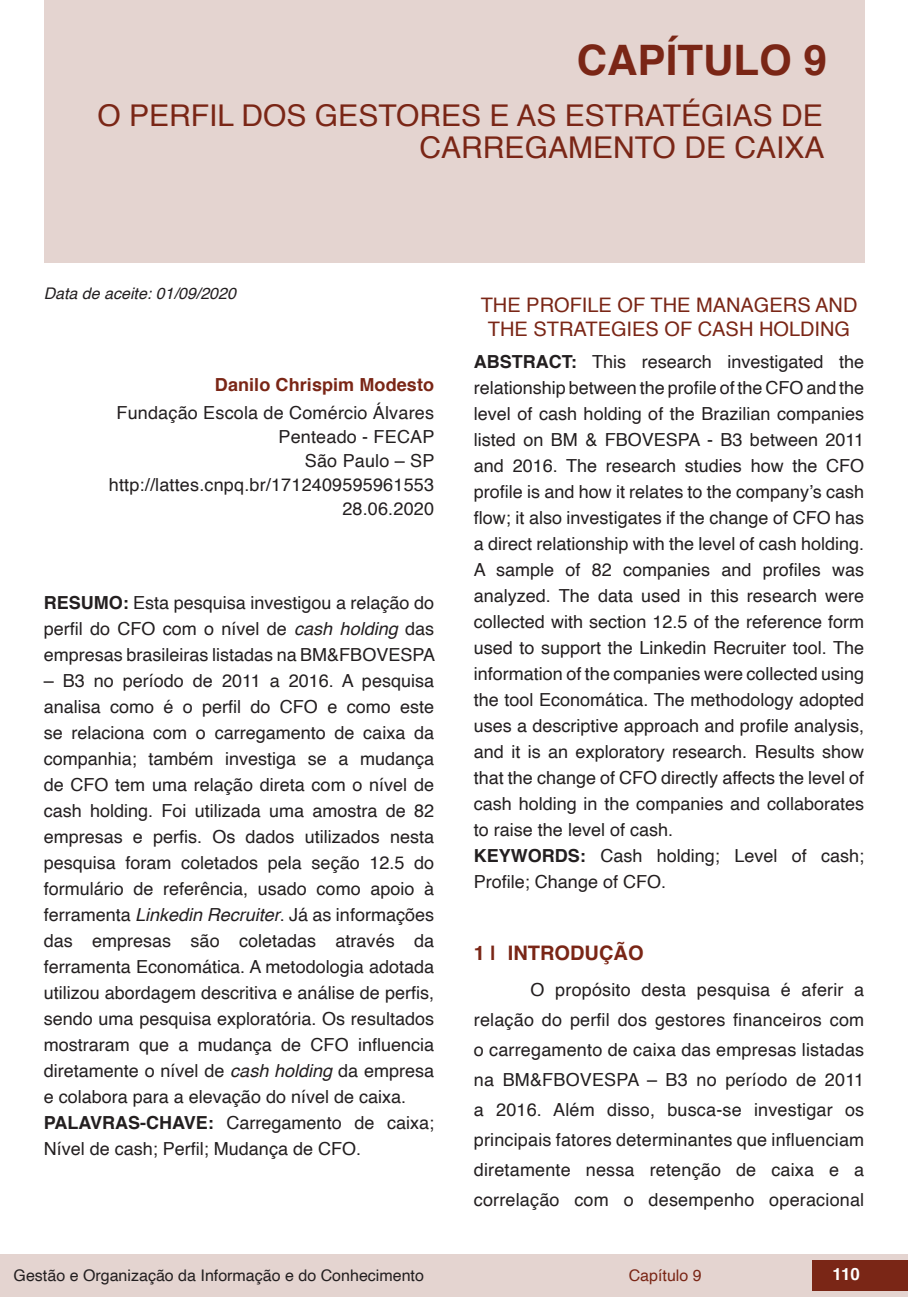
<style>
.page{position:relative;width:908px;height:1304px;background:#fff}
.page>*{position:absolute;margin:0;border:0;box-sizing:border-box;transform-origin:0 0}
.capítulos{font:700 42px "Helvetica";color:#7a2616}
.nome_artigos{font:30px/32px "Helvetica";color:#7a2616;text-align:right}
.título_Inglês{font:20px/24px "Helvetica";color:#7a2616;text-align:center}
.t1{font:700 20px "Helvetica";color:#7a2616}
.Resumos_e_PC_TXT{font:18px/26px "Helvetica";color:#231f20;text-align:justify}
.txt{font:18px/30px "Helvetica";letter-spacing:.01em;color:#231f20;text-align:justify}
.info_autores{font:18px/24px "Helvetica";letter-spacing:.01em;color:#231f20;text-align:right}
.nome_autores{font:700 18px "Helvetica";letter-spacing:.005em;color:#7a2616}
.t2{font:700 16.8px "Helvetica";color:#fff}
.t3{font:16px "Helvetica";color:#231f20}
.t4{font:italic 16px "Helvetica";color:#231f20}
.t5{font:16px "Helvetica";color:#7a2616}
.s1{font-weight:700}
.s2{font-style:italic}
</style>
<div class="page">
<div style="left:0;top:1254px;width:906px;height:43px;background:#e4d4d0"></div>
<div style="left:812px;top:1261px;width:95px;height:30px;background:#7a2616"></div>
<div style="left:44px;top:0;width:819px;height:263px;background:#e4d4d0"></div>
<p class="capítulos" style="left:576px;top:26px;width:251px">CAPÍTULO 9</p>
<p class="nome_artigos" style="left:97px;top:101px;width:728px">O PERFIL DOS GESTORES E AS ESTRATÉGIAS DE<br>CARREGAMENTO DE CAIXA</p>
<p class="t4" style="left:44px;top:280px;width:194px">Data de aceite: 01/09/2020</p>
<p class="nome_autores" style="left:215px;top:371px;width:221px">Danilo Chrispim Modesto</p>
<p class="info_autores" style="left:116px;top:401px;width:319px">Fundação Escola de Comércio Álvares<br>Penteado - FECAP</p>
<p class="info_autores" style="left:305px;top:449px;width:131px">São Paulo – SP</p>
<p class="info_autores" style="left:109px;top:473px;width:326px">http://lattes.cnpq.br/1712409595961553</p>
<p class="info_autores" style="left:342px;top:497px;width:93px">28.06.2020</p>
<p class="Resumos_e_PC_TXT" style="left:44px;top:590px;width:393px"><span class="s1">RESUMO:</span> Esta pesquisa investigou a relação do perfil do CFO com o nível de <span class="s2">cash holding</span> das empresas brasileiras listadas na BM&amp;FBOVESPA</p>
<p class="Resumos_e_PC_TXT" style="left:44px;top:668px;width:392px">– B3 no período de 2011 a 2016. A pesquisa analisa como é o perfil do CFO e como este se relaciona com o carregamento de caixa da companhia; também investiga se a mudança de CFO tem uma relação direta com o nível de cash holding. Foi utilizada uma amostra de 82 empresas e perfis. Os dados utilizados nesta pesquisa foram coletados pela seção 12.5 do formulário de referência, usado como apoio à ferramenta <span class="s2">Linkedin Recruiter</span>. Já as informações das empresas são coletadas através da ferramenta Economática. A metodologia adotada utilizou abordagem descritiva e análise de perfis, sendo uma pesquisa exploratória. Os resultados mostraram que a mudança de CFO influencia diretamente o nível de <span class="s2">cash holding</span> da empresa e colabora para a elevação do nível de caixa.</p>
<p class="Resumos_e_PC_TXT" style="left:44px;top:1110px;width:392px"><span class="s1">PALAVRAS-CHAVE:</span> Carregamento de caixa;<br>Nível de cash; Perfil; Mudança de CFO.</p>
<p class="título_Inglês" style="left:480px;top:294px;width:378px">THE PROFILE OF THE MANAGERS AND<br>THE STRATEGIES OF CASH HOLDING</p>
<p class="Resumos_e_PC_TXT" style="left:473px;top:349px;width:392px"><span class="s1">ABSTRACT:</span> This research investigated the relationship between the profile of the CFO and the level of cash holding of the Brazilian companies listed on BM &amp; FBOVESPA - B3 between 2011 and 2016. The research studies how the CFO profile is and how it relates to the company’s cash flow; it also investigates if the change of CFO has a direct relationship with the level of cash holding.<br>A sample of 82 companies and profiles was analyzed. The data used in this research were collected with section 12.5 of the reference form used to support the Linkedin Recruiter tool. The information of the companies were collected using the tool Economática. The methodology adopted uses a descriptive approach and profile analysis, and it is an exploratory research. Results show that the change of CFO directly affects the level of cash holding in the companies and collaborates to raise the level of cash.</p>
<p class="Resumos_e_PC_TXT" style="left:473px;top:843px;width:392px"><span class="s1">KEYWORDS:</span> Cash holding; Level of cash;<br>Profile; Change of CFO.</p>
<p class="t1" style="left:473px;top:937px;width:171px">1 | INTRODUÇÃO</p>
<p class="txt" style="left:473px;top:975px;width:392px;text-indent:57px">O propósito desta pesquisa é aferir a relação do perfil dos gestores financeiros com o carregamento de caixa das empresas listadas na BM&amp;FBOVESPA – B3 no período de 2011 a 2016. Além disso, busca-se investigar os principais fatores determinantes que influenciam diretamente nessa retenção de caixa e a correlação com o desempenho operacional</p>
<p class="t3" style="left:14px;top:1263px;width:412px">Gestão e Organização da Informação e do Conhecimento</p>
<p class="t5" style="left:628px;top:1263px;width:74px">Capítulo 9</p>
<p class="t2" style="left:832px;top:1261px;width:29px">110</p>
</div>
